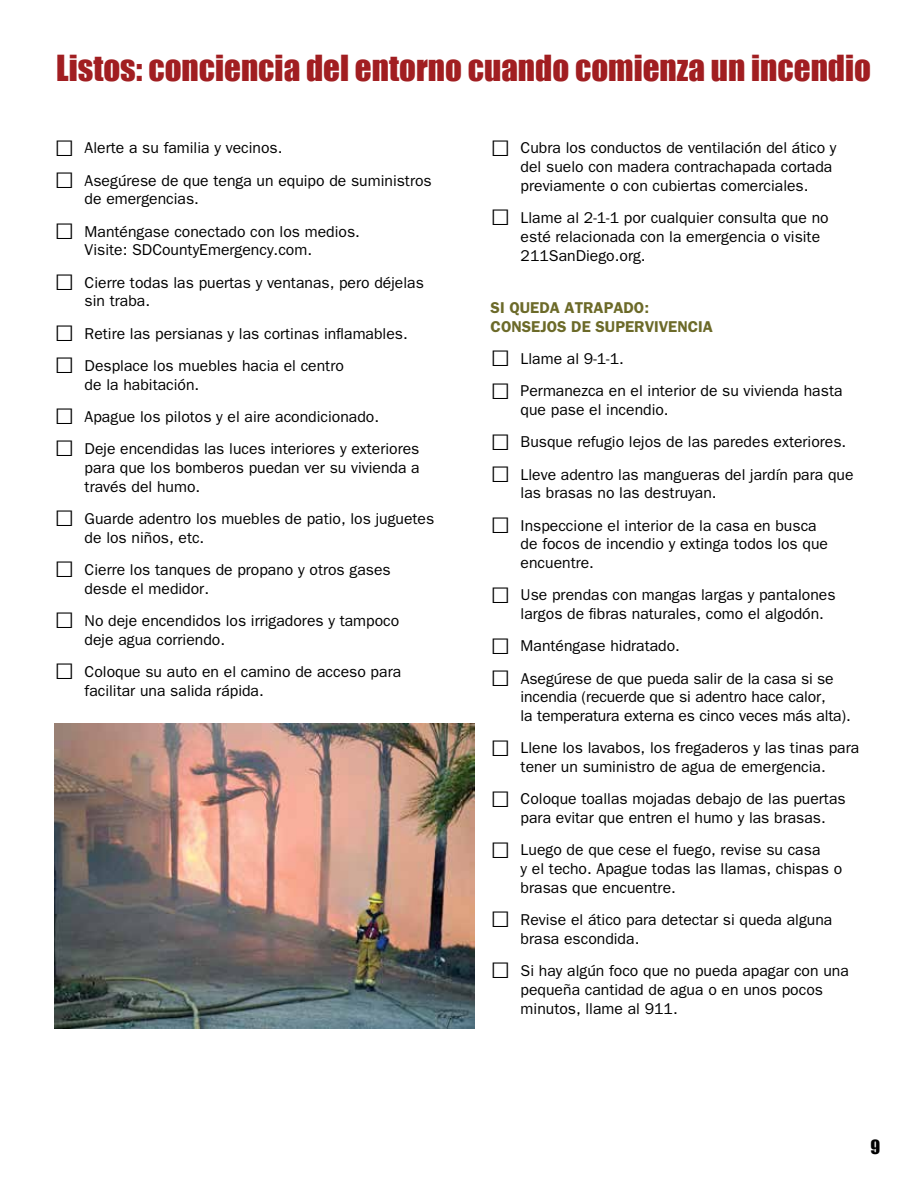
<style>
.page{position:relative;width:918px;height:1188px;background:#fff}
.page>*{position:absolute;margin:0;border:0;box-sizing:border-box;transform-origin:0 0}
.t1{font:33px "Impact";color:#a11e21}
.t2{font:18px "Impact";color:#000}
.t3{font:15.75px/18.8px "ITC Franklin Gothic Std";color:#000}
.t4{font:600 15.75px/18.8px "ITC Franklin Gothic Std";color:#6c6a29}
.s1{font-family:"Impact";font-size:33px}
</style>
<div class="page">
<img style="left:55px;top:724px;width:419px;height:305px">
<h1 class="t1" style="left:56px;top:42px;width:816px">Listos: conciencia del entorno cuando comienza un incendio</h1>
<p class="t3" style="left:55px;top:139px;width:229px"><span class="s1">□</span> Alerte a su familia y vecinos.</p>
<p class="t3" style="left:85px;top:171px;width:349px;text-indent:-30px"><span class="s1">□</span> Asegúrese de que tenga un equipo de suministros de emergencias.</p>
<p class="t3" style="left:85px;top:222px;width:277px;text-indent:-30px"><span class="s1">□</span> Manténgase conectado con los medios.<br>Visite: SDCountyEmergency.com.</p>
<p class="t3" style="left:85px;top:273px;width:341px;text-indent:-30px"><span class="s1">□</span> Cierre todas las puertas y ventanas, pero déjelas sin traba.</p>
<p class="t3" style="left:55px;top:324px;width:355px"><span class="s1">□</span> Retire las persianas y las cortinas inflamables.</p>
<p class="t3" style="left:85px;top:356px;width:261px;text-indent:-30px"><span class="s1">□</span> Desplace los muebles hacia el centro de la habitación.</p>
<p class="t3" style="left:55px;top:407px;width:326px"><span class="s1">□</span> Apague los pilotos y el aire acondicionado.</p>
<p class="t3" style="left:85px;top:440px;width:337px;text-align:justify;text-indent:-30px"><span class="s1">□</span> Deje encendidas las luces interiores y exteriores para que los bomberos puedan ver su vivienda a través del humo.</p>
<p class="t3" style="left:85px;top:509px;width:351px;text-indent:-30px"><span class="s1">□</span> Guarde adentro los muebles de patio, los juguetes de los niños, etc.</p>
<p class="t3" style="left:85px;top:560px;width:308px;text-indent:-30px"><span class="s1">□</span> Cierre los tanques de propano y otros gases desde el medidor.</p>
<p class="t3" style="left:85px;top:611px;width:316px;text-indent:-30px"><span class="s1">□</span> No deje encendidos los irrigadores y tampoco deje agua corriendo.</p>
<p class="t3" style="left:85px;top:662px;width:318px;text-indent:-30px"><span class="s1">□</span> Coloque su auto en el camino de acceso para facilitar una salida rápida.</p>
<p class="t3" style="left:521px;top:139px;width:317px;text-indent:-30px"><span class="s1">□</span> Cubra los conductos de ventilación del ático y del suelo con madera contrachapada cortada previamente o con cubiertas comerciales.</p>
<p class="t3" style="left:521px;top:209px;width:310px;text-indent:-30px"><span class="s1">□</span> Llame al 2-1-1 por cualquier consulta que no esté relacionada con la emergencia o visite<br>211SanDiego.org.</p>
<p class="t4" style="left:491px;top:298px;width:224px">SI QUEDA ATRAPADO:<br>CONSEJOS DE SUPERVIVENCIA</p>
<p class="t3" style="left:491px;top:350px;width:135px"><span class="s1">□</span> Llame al 9-1-1.</p>
<p class="t3" style="left:521px;top:382px;width:323px;text-indent:-30px"><span class="s1">□</span> Permanezca en el interior de su vivienda hasta que pase el incendio.</p>
<p class="t3" style="left:491px;top:433px;width:357px"><span class="s1">□</span> Busque refugio lejos de las paredes exteriores.</p>
<p class="t3" style="left:521px;top:465px;width:334px;text-indent:-30px"><span class="s1">□</span> Lleve adentro las mangueras del jardín para que las brasas no las destruyan.</p>
<p class="t3" style="left:521px;top:516px;width:309px;text-indent:-30px"><span class="s1">□</span> Inspeccione el interior de la casa en busca de focos de incendio y extinga todos los que encuentre.</p>
<p class="t3" style="left:521px;top:586px;width:317px;text-indent:-30px"><span class="s1">□</span> Use prendas con mangas largas y pantalones largos de fibras naturales, como el algodón.</p>
<p class="t3" style="left:491px;top:637px;width:191px"><span class="s1">□</span> Manténgase hidratado.</p>
<p class="t3" style="left:521px;top:669px;width:332px;text-indent:-30px"><span class="s1">□</span> Asegúrese de que pueda salir de la casa si se incendia (recuerde que si adentro hace calor,<br>la temperatura externa es cinco veces más alta).</p>
<p class="t3" style="left:491px;top:739px;width:370px;text-align:center"><span class="s1">□</span> Llene los lavabos, los fregaderos y las tinas para tener un suministro de agua de emergencia.</p>
<p class="t3" style="left:521px;top:790px;width:327px;text-indent:-30px"><span class="s1">□</span> Coloque toallas mojadas debajo de las puertas para evitar que entren el humo y las brasas.</p>
<p class="t3" style="left:521px;top:841px;width:323px;text-indent:-30px"><span class="s1">□</span> Luego de que cese el fuego, revise su casa<br>y el techo. Apague todas las llamas, chispas o brasas que encuentre.</p>
<p class="t3" style="left:521px;top:911px;width:313px;text-indent:-30px"><span class="s1">□</span> Revise el ático para detectar si queda alguna brasa escondida.</p>
<p class="t3" style="left:521px;top:962px;width:330px;text-indent:-30px"><span class="s1">□</span> Si hay algún foco que no pueda apagar con una pequeña cantidad de agua o en unos pocos minutos, llame al 911.</p>
<p class="t2" style="left:871px;top:1133px;width:11px">9</p>
</div>
